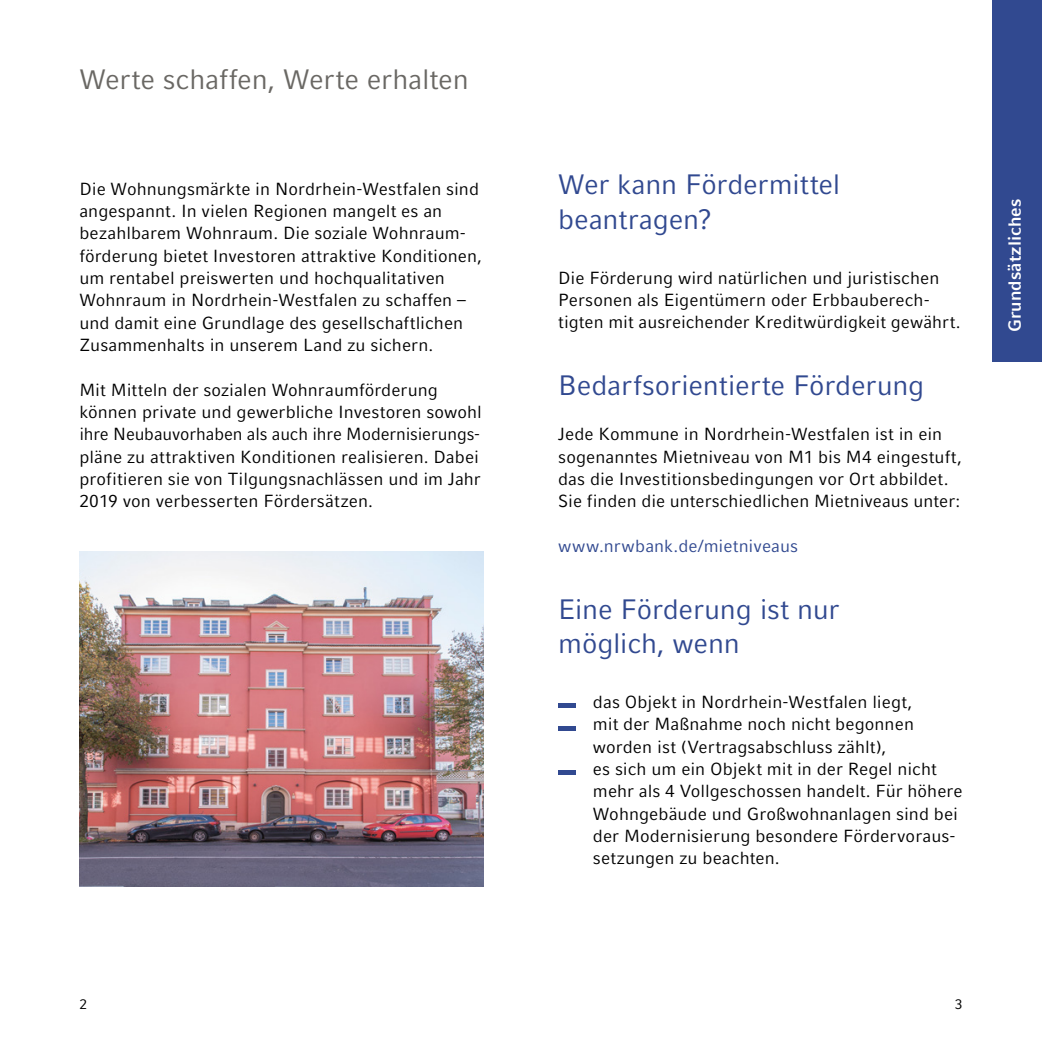
<style>
.page{position:relative;width:1042px;height:1042px;background:#fff}
.page>*{position:absolute;margin:0;border:0;box-sizing:border-box;transform-origin:0 0}
.t1{font:28px/34.6px "Compatil Fact LT";letter-spacing:-.005em;color:#314990}
.t2{font:28px "Compatil Fact LT";letter-spacing:-.005em;color:#6a6864}
.t3{font:17.5px/22.4px "Compatil Fact LT";letter-spacing:.005em;color:#000}
.t4{font:17.5px "Compatil Fact LT";letter-spacing:.005em;color:#314990}
.t5{font:700 17.5px "Compatil Fact LT";letter-spacing:.005em;color:#fff}
.t6{font:14px "Compatil Fact LT";color:#000}
</style>
<div class="page">
<img style="left:79px;top:552px;width:405px;height:334px">
<div style="left:558px;top:703px;width:17px;height:5px;background:#314990"></div>
<div style="left:558px;top:725px;width:17px;height:5px;background:#314990"></div>
<div style="left:558px;top:770px;width:17px;height:5px;background:#314990"></div>
<div style="left:992px;top:0;width:50px;height:347px;background:#314990"></div>
<div style="left:992px;top:347px;width:50px;height:15px;background:#314990"></div>
<h1 class="t2" style="left:79px;top:63px;width:391px">Werte schaffen, Werte erhalten</h1>
<p class="t3" style="left:79px;top:177px;width:404px">Die Wohnungsmärkte in Nordrhein-Westfalen sind angespannt. In vielen Regionen mangelt es an bezahlbarem Wohnraum. Die soziale Wohnraum&shy;förderung bietet Investoren attraktive Konditionen, um rentabel preiswerten und hochqualitativen Wohnraum in Nordrhein-Westfalen zu schaffen – und damit eine Grundlage des gesellschaftlichen Zusammenhalts in unserem Land zu sichern.</p>
<p class="t3" style="left:79px;top:378px;width:404px">Mit Mitteln der sozialen Wohnraumförderung können private und gewerbliche Investoren sowohl ihre Neubauvorhaben als auch ihre Modernisierungs&shy;pläne zu attraktiven Konditionen realisieren. Dabei profitieren sie von Tilgungsnachlässen und im Jahr 2019 von verbesserten Fördersätzen.</p>
<h1 class="t1" style="left:558px;top:167px;width:284px">Wer kann Fördermittel beantragen?</h1>
<p class="t3" style="left:558px;top:266px;width:404px">Die Förderung wird natürlichen und juristischen<br>Personen als Eigentümern oder Erbbauberech&shy;tigten mit ausreichender Kreditwürdigkeit gewährt.</p>
<h1 class="t1" style="left:558px;top:368px;width:368px">Bedarfsorientierte Förderung</h1>
<p class="t3" style="left:558px;top:423px;width:405px">Jede Kommune in Nordrhein-Westfalen ist in ein sogenanntes Mietniveau von M1 bis M4 eingestuft, das die Investitionsbedingungen vor Ort abbildet.<br>Sie finden die unterschiedlichen Mietniveaus unter:</p>
<p class="t4" style="left:558px;top:535px;width:241px">www.nrwbank.de/mietniveaus</p>
<h1 class="t1" style="left:558px;top:591px;width:283px">Eine Förderung ist nur möglich, wenn</h1>
<p class="t3" style="left:593px;top:691px;width:371px">das Objekt in Nordrhein-Westfalen liegt,<br>mit der Maßnahme noch nicht begonnen worden ist (Vertragsabschluss zählt),<br>es sich um ein Objekt mit in der Regel nicht mehr als 4 Vollgeschossen handelt. Für höhere Wohngebäude und Großwohnanlagen sind bei der Modernisierung besondere Fördervoraus&shy;setzungen zu beachten.</p>
<p class="t5" style="left:1004px;top:332px;width:135px;rotate:-90deg">Grundsätzliches</p>
<p class="t6" style="left:79px;top:995px;width:9px">2</p>
<p class="t6" style="left:955px;top:995px;width:9px">3</p>
</div>
